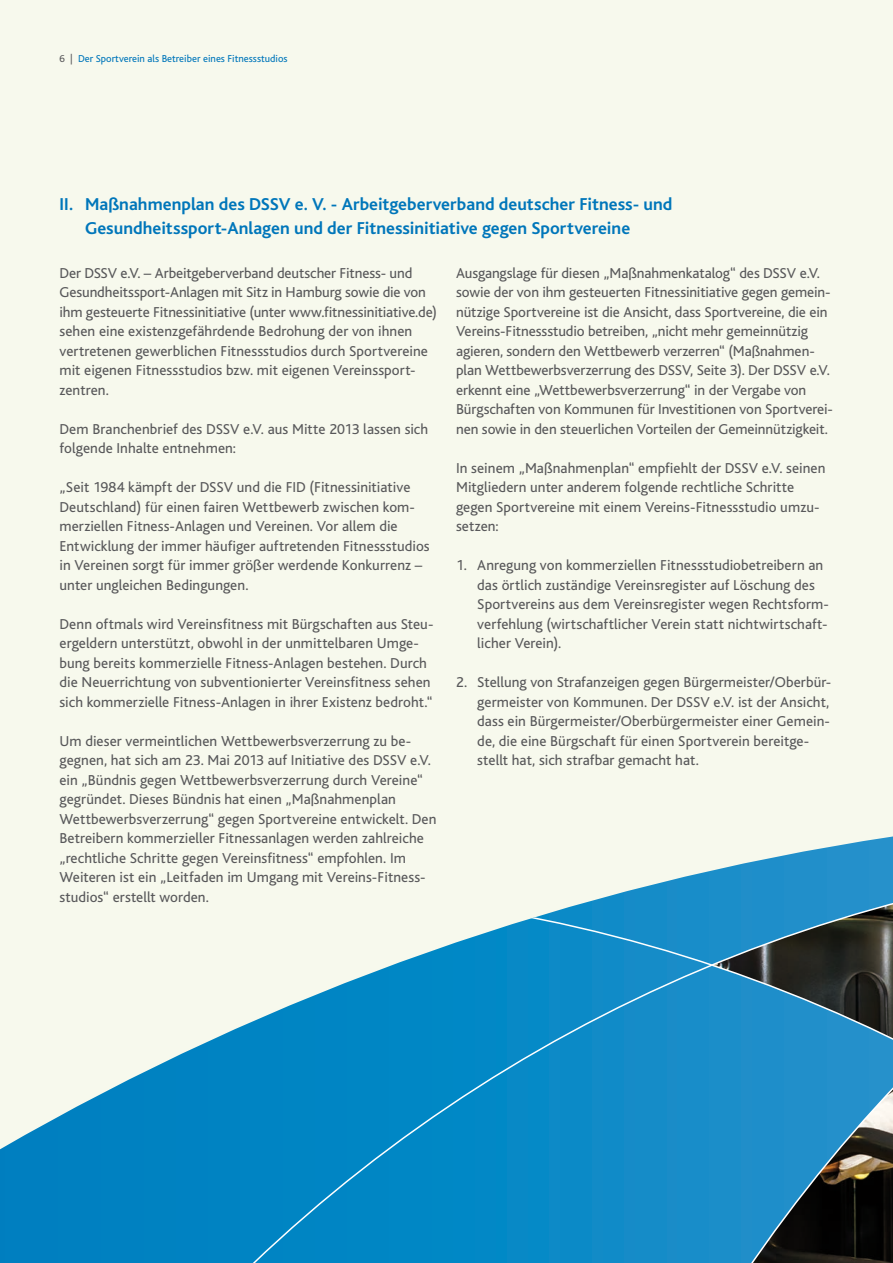
<style>
.page{position:relative;width:893px;height:1263px;background:#f7f9ed}
.page>*{position:absolute;margin:0;border:0;box-sizing:border-box;transform-origin:0 0}
.t1{font:700 18px/24.3px "Bliss";color:#0076ba}
.t2{font:15px/19.5px "Bliss";color:#58585a}
.t3{font:10.5px "Bliss";color:#0076ba}
.s1{color:#58585a}
</style>
<div class="page">
<svg style="left:0;top:836px;width:893px;height:427px"></svg>
<p class="t3" style="left:60px;top:53px;width:230px"><span class="s1">6 |</span> Der Sportverein als Betreiber eines Fitnessstudios</p>
<p class="t1" style="left:85px;top:192px;width:589px;text-indent:-26px">II. Maßnahmenplan des DSSV e. V. - Arbeitgeberverband deutscher Fitness- und<br>Gesundheitssport-Anlagen und der Fitnessinitiative gegen Sportvereine</p>
<p class="t2" style="left:456px;top:264px;width:378px">Ausgangslage für diesen „Maßnahmenkatalog“ des DSSV e.V. sowie der von ihm gesteuerten Fitnessinitiative gegen gemein&shy;nützige Sportvereine ist die Ansicht, dass Sportvereine, die ein Vereins-Fitnessstudio betreiben, „nicht mehr gemeinnützig agieren, sondern den Wettbewerb verzerren“ (Maßnahmen&shy;plan Wettbewerbsverzerrung des DSSV, Seite 3). Der DSSV e.V. erkennt eine „Wettbewerbsverzerrung“ in der Vergabe von Bürgschaften von Kommunen für Investitionen von Sportverei&shy;nen sowie in den steuerlichen Vorteilen der Gemeinnützigkeit.</p>
<p class="t2" style="left:456px;top:459px;width:371px">In seinem „Maßnahmenplan“ empfiehlt der DSSV e.V. seinen Mitgliedern unter anderem folgende rechtliche Schritte gegen Sportvereine mit einem Vereins-Fitnessstudio umzu&shy;setzen:</p>
<p class="t2" style="left:477px;top:556px;width:353px;text-indent:-21px">1. Anregung von kommerziellen Fitnessstudiobetreibern an das örtlich zuständige Vereinsregister auf Löschung des Sportvereins aus dem Vereinsregister wegen Rechtsform&shy;verfehlung (wirtschaftlicher Verein statt nichtwirtschaft&shy;licher Verein).</p>
<p class="t2" style="left:477px;top:673px;width:355px;text-indent:-21px">2. Stellung von Strafanzeigen gegen Bürgermeister/Oberbür&shy;germeister von Kommunen. Der DSSV e.V. ist der Ansicht, dass ein Bürgermeister/Oberbürgermeister einer Gemein&shy;de, die eine Bürgschaft für einen Sportverein bereitge&shy;stellt hat, sich strafbar gemacht hat.</p>
<p class="t2" style="left:60px;top:264px;width:379px">Der DSSV e.V. – Arbeitgeberverband deutscher Fitness- und Gesundheitssport-Anlagen mit Sitz in Hamburg sowie die von ihm gesteuerte Fitnessinitiative (unter www.fitnessinitiative.de) sehen eine existenzgefährdende Bedrohung der von ihnen vertretenen gewerblichen Fitnessstudios durch Sportvereine mit eigenen Fitnessstudios bzw. mit eigenen Vereinssport&shy;zentren.</p>
<p class="t2" style="left:60px;top:420px;width:370px">Dem Branchenbrief des DSSV e.V. aus Mitte 2013 lassen sich folgende Inhalte entnehmen:</p>
<p class="t2" style="left:60px;top:478px;width:372px">„Seit 1984 kämpft der DSSV und die FID (Fitnessinitiative Deutschland) für einen fairen Wettbewerb zwischen kom&shy;merziellen Fitness-Anlagen und Vereinen. Vor allem die Entwicklung der immer häufiger auftretenden Fitnessstudios in Vereinen sorgt für immer größer werdende Konkurrenz – unter ungleichen Bedingungen.</p>
<p class="t2" style="left:60px;top:615px;width:375px">Denn oftmals wird Vereinsfitness mit Bürgschaften aus Steu&shy;ergeldern unterstützt, obwohl in der unmittelbaren Umge&shy;bung bereits kommerzielle Fitness-Anlagen bestehen. Durch die Neuerrichtung von subventionierter Vereinsfitness sehen sich kommerzielle Fitness-Anlagen in ihrer Existenz bedroht.“</p>
<p class="t2" style="left:60px;top:732px;width:378px">Um dieser vermeintlichen Wettbewerbsverzerrung zu be&shy;gegnen, hat sich am 23. Mai 2013 auf Initiative des DSSV e.V. ein „Bündnis gegen Wettbewerbsverzerrung durch Vereine“ gegründet. Dieses Bündnis hat einen „Maßnahmenplan Wettbewerbsverzerrung“ gegen Sportvereine entwickelt. Den Betreibern kommerzieller Fitnessanlagen werden zahlreiche „rechtliche Schritte gegen Vereinsfitness“ empfohlen. Im Weiteren ist ein „Leitfaden im Umgang mit Vereins-Fitness&shy;studios“ erstellt worden.</p>
</div>
